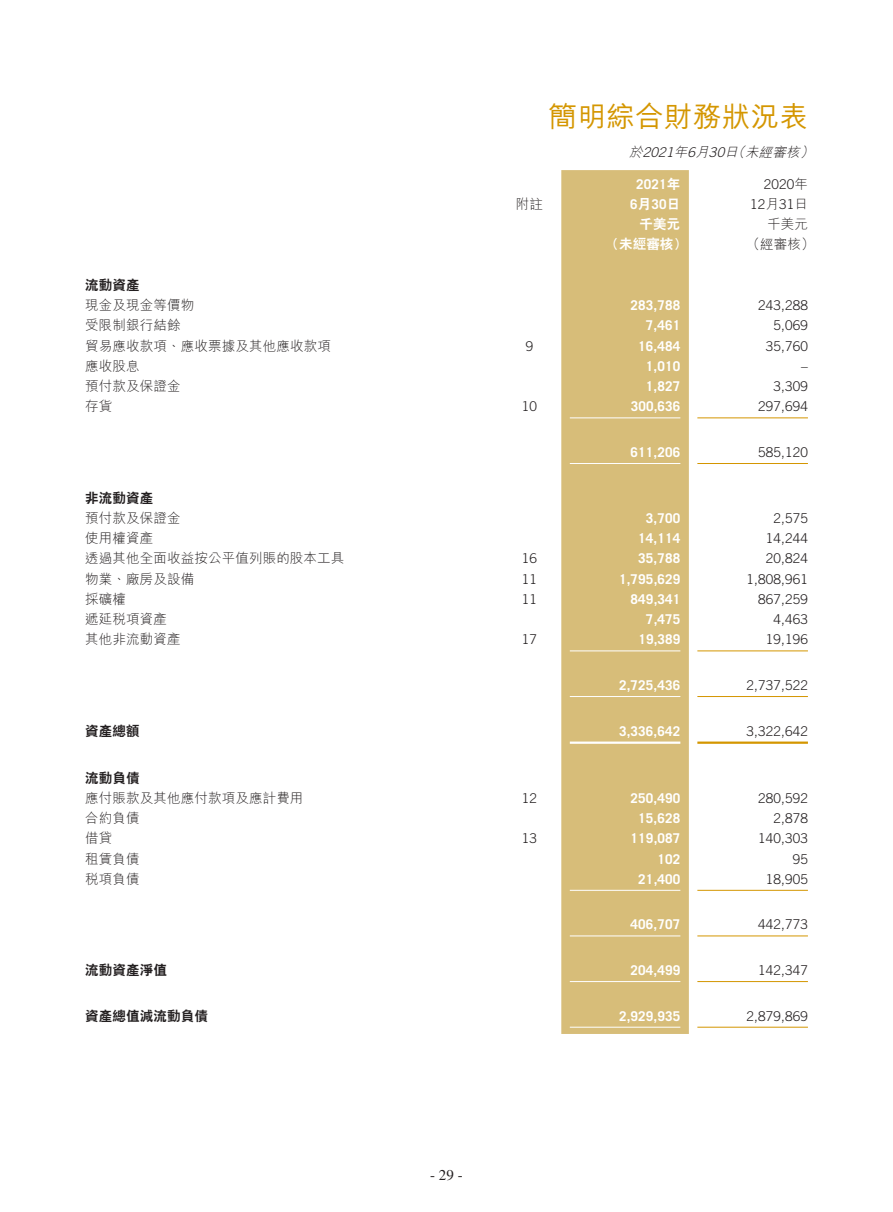
<style>
.page{position:relative;width:893px;height:1212px;background:#fff}
.page>*{position:absolute;margin:0;border:0;box-sizing:border-box;transform-origin:0 0}
.t1{font:500 28.35px "M Hei HK";letter-spacing:.015em;color:#d49600}
.t2{font:15px "Times LT Std";color:#231f20}
.t3{font:300 13.5px "Trade Gothic LT Std";letter-spacing:.01em;color:#231f20}
.t4{font:700 13.5px "Trade Gothic LT Std";letter-spacing:.01em;color:#fff}
.t5{font:300 13.5px "M Hei HK";letter-spacing:.01em;color:#231f20}
.t6{font:800 13.5px "C Hei 2 HK";letter-spacing:.01em;color:#231f20}
.t7{font:italic 300 13.5px "M Hei HK";color:#231f20}
.t8{font:800 13.5px "C Hei 2 HK";letter-spacing:.01em;color:#fff}
.s1{font-family:"Trade Gothic LT Std"}
.s2{font-family:"C Hei 2 HK";font-weight:800}
.s3{font-family:"M Hei HK"}
</style>
<div class="page">
<div style="left:561px;top:170px;width:128px;height:864px;background:#d7bd79"></div>
<hr style="left:570px;top:417px;width:110px;height:1px;background:#fff">
<hr style="left:697px;top:417px;width:111px;height:1px;background:#d49600">
<hr style="left:570px;top:463px;width:110px;height:1px;background:#fff">
<hr style="left:697px;top:463px;width:111px;height:1px;background:#d49600">
<hr style="left:570px;top:650px;width:110px;height:1px;background:#fff">
<hr style="left:697px;top:650px;width:111px;height:1px;background:#d49600">
<hr style="left:570px;top:696px;width:110px;height:1px;background:#fff">
<hr style="left:697px;top:696px;width:111px;height:1px;background:#d49600">
<hr style="left:570px;top:741px;width:110px;height:3px;background:#fff">
<hr style="left:697px;top:741px;width:111px;height:3px;background:#d49600">
<hr style="left:570px;top:890px;width:110px;height:1px;background:#fff">
<hr style="left:697px;top:890px;width:111px;height:1px;background:#d49600">
<hr style="left:570px;top:935px;width:110px;height:1px;background:#fff">
<hr style="left:697px;top:935px;width:111px;height:1px;background:#d49600">
<hr style="left:570px;top:981px;width:110px;height:1px;background:#fff">
<hr style="left:697px;top:981px;width:111px;height:1px;background:#d49600">
<hr style="left:570px;top:1027px;width:110px;height:1px;background:#fff">
<hr style="left:697px;top:1027px;width:111px;height:1px;background:#d49600">
<h1 class="t1" style="left:549px;top:96px;width:261px">簡明綜合財務狀況表</h1>
<p class="t7" style="left:629px;top:143px;width:190px">於<span class="s1">2021</span>年<span class="s1">6</span>月<span class="s1">30</span>日（未經審核）</p>
<p class="t4" style="left:636px;top:176px;width:46px">2021<span class="s2">年</span></p>
<p class="t3" style="left:764px;top:176px;width:46px">2020<span class="s3">年</span></p>
<p class="t5" style="left:516px;top:194px;width:29px">附註</p>
<p class="t4" style="left:630px;top:196px;width:52px">6<span class="s2">月</span>30<span class="s2">日</span></p>
<p class="t3" style="left:750px;top:196px;width:59px">12<span class="s3">月</span>31<span class="s3">日</span></p>
<p class="t8" style="left:640px;top:215px;width:42px">千美元</p>
<p class="t5" style="left:767px;top:215px;width:42px">千美元</p>
<p class="t8" style="left:605px;top:235px;width:83px">（未經審核）</p>
<p class="t5" style="left:747px;top:235px;width:70px">（經審核）</p>
<p class="t6" style="left:85px;top:276px;width:56px">流動資產</p>
<p class="t5" style="left:85px;top:296px;width:111px">現金及現金等價物</p>
<p class="t4" style="left:631px;top:297px;width:51px">283,788</p>
<p class="t3" style="left:758px;top:297px;width:51px">243,288</p>
<p class="t5" style="left:85px;top:316px;width:97px">受限制銀行結餘</p>
<p class="t4" style="left:646px;top:317px;width:36px">7,461</p>
<p class="t3" style="left:773px;top:318px;width:36px">5,069</p>
<p class="t5" style="left:85px;top:336px;width:247px">貿易應收款項、應收票據及其他應收款項</p>
<p class="t3" style="left:526px;top:338px;width:9px">9</p>
<p class="t4" style="left:638px;top:338px;width:44px">16,484</p>
<p class="t3" style="left:766px;top:338px;width:44px">35,760</p>
<p class="t5" style="left:85px;top:356px;width:56px">應收股息</p>
<p class="t4" style="left:646px;top:358px;width:36px">1,010</p>
<p class="t3" style="left:801px;top:358px;width:8px">–</p>
<p class="t5" style="left:85px;top:377px;width:97px">預付款及保證金</p>
<p class="t4" style="left:646px;top:378px;width:36px">1,827</p>
<p class="t3" style="left:773px;top:378px;width:36px">3,309</p>
<p class="t5" style="left:85px;top:397px;width:29px">存貨</p>
<p class="t3" style="left:522px;top:399px;width:17px">10</p>
<p class="t4" style="left:631px;top:398px;width:51px">300,636</p>
<p class="t3" style="left:758px;top:399px;width:51px">297,694</p>
<p class="t4" style="left:631px;top:444px;width:51px">611,206</p>
<p class="t3" style="left:758px;top:444px;width:51px">585,120</p>
<p class="t6" style="left:85px;top:489px;width:70px">非流動資產</p>
<p class="t5" style="left:85px;top:508px;width:97px">預付款及保證金</p>
<p class="t4" style="left:646px;top:510px;width:36px">3,700</p>
<p class="t3" style="left:773px;top:510px;width:36px">2,575</p>
<p class="t5" style="left:85px;top:529px;width:70px">使用權資產</p>
<p class="t4" style="left:638px;top:530px;width:44px">14,114</p>
<p class="t3" style="left:766px;top:530px;width:44px">14,244</p>
<p class="t5" style="left:85px;top:549px;width:261px">透過其他全面收益按公平值列賬的股本工具</p>
<p class="t3" style="left:522px;top:551px;width:17px">16</p>
<p class="t4" style="left:638px;top:550px;width:44px">35,788</p>
<p class="t3" style="left:766px;top:551px;width:44px">20,824</p>
<p class="t5" style="left:85px;top:569px;width:111px">物業、廠房及設備</p>
<p class="t3" style="left:522px;top:571px;width:17px">11</p>
<p class="t4" style="left:619px;top:570px;width:63px">1,795,629</p>
<p class="t3" style="left:747px;top:571px;width:63px">1,808,961</p>
<p class="t5" style="left:85px;top:589px;width:42px">採礦權</p>
<p class="t3" style="left:522px;top:591px;width:17px">11</p>
<p class="t4" style="left:631px;top:591px;width:51px">849,341</p>
<p class="t3" style="left:758px;top:591px;width:51px">867,259</p>
<p class="t5" style="left:85px;top:610px;width:83px">遞延稅項資產</p>
<p class="t4" style="left:646px;top:611px;width:36px">7,475</p>
<p class="t3" style="left:773px;top:611px;width:36px">4,463</p>
<p class="t5" style="left:85px;top:630px;width:97px">其他非流動資產</p>
<p class="t3" style="left:522px;top:632px;width:17px">17</p>
<p class="t4" style="left:638px;top:631px;width:44px">19,389</p>
<p class="t3" style="left:766px;top:632px;width:44px">19,196</p>
<p class="t4" style="left:619px;top:677px;width:63px">2,725,436</p>
<p class="t3" style="left:747px;top:677px;width:63px">2,737,522</p>
<p class="t6" style="left:85px;top:722px;width:56px">資產總額</p>
<p class="t4" style="left:619px;top:722px;width:63px">3,336,642</p>
<p class="t3" style="left:747px;top:723px;width:63px">3,322,642</p>
<p class="t6" style="left:85px;top:768px;width:56px">流動負債</p>
<p class="t5" style="left:85px;top:788px;width:220px">應付賬款及其他應付款項及應計費用</p>
<p class="t3" style="left:522px;top:790px;width:17px">12</p>
<p class="t4" style="left:631px;top:790px;width:51px">250,490</p>
<p class="t3" style="left:758px;top:790px;width:51px">280,592</p>
<p class="t5" style="left:85px;top:809px;width:56px">合約負債</p>
<p class="t4" style="left:638px;top:810px;width:44px">15,628</p>
<p class="t3" style="left:773px;top:810px;width:36px">2,878</p>
<p class="t5" style="left:85px;top:829px;width:29px">借貸</p>
<p class="t3" style="left:522px;top:830px;width:17px">13</p>
<p class="t4" style="left:631px;top:830px;width:51px">119,087</p>
<p class="t3" style="left:758px;top:830px;width:51px">140,303</p>
<p class="t5" style="left:85px;top:849px;width:56px">租賃負債</p>
<p class="t4" style="left:658px;top:850px;width:24px">102</p>
<p class="t3" style="left:793px;top:851px;width:17px">95</p>
<p class="t5" style="left:85px;top:869px;width:56px">稅項負債</p>
<p class="t4" style="left:638px;top:871px;width:44px">21,400</p>
<p class="t3" style="left:766px;top:871px;width:44px">18,905</p>
<p class="t4" style="left:631px;top:916px;width:51px">406,707</p>
<p class="t3" style="left:758px;top:917px;width:51px">442,773</p>
<p class="t6" style="left:85px;top:961px;width:83px">流動資產淨值</p>
<p class="t4" style="left:631px;top:962px;width:51px">204,499</p>
<p class="t3" style="left:758px;top:962px;width:51px">142,347</p>
<p class="t6" style="left:85px;top:1007px;width:124px">資產總值減流動負債</p>
<p class="t4" style="left:619px;top:1007px;width:63px">2,929,935</p>
<p class="t3" style="left:747px;top:1008px;width:63px">2,879,869</p>
<p class="t2" style="left:430px;top:1167px;width:34px">- 29 -</p>
</div>
